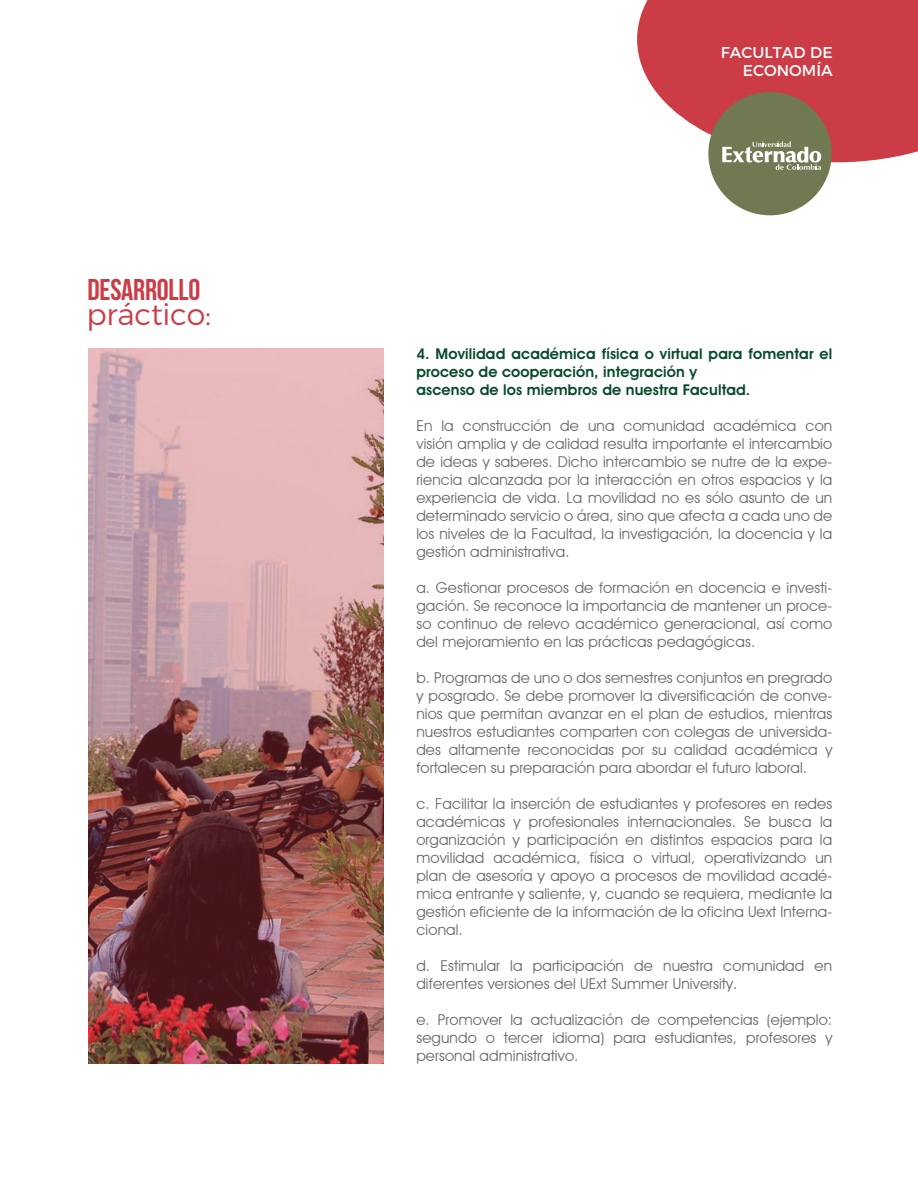
<style>
.page{position:relative;width:918px;height:1188px;background:#fff}
.page>*{position:absolute;margin:0;border:0;box-sizing:border-box;transform-origin:0 0}
.t1{font:700 30px "Bebas Neue";letter-spacing:-.01em;color:#cc3c46}
.t2{font:300 30px "Montserrat";letter-spacing:-.01em;color:#cc3c46}
.t3{font:15.75px/18.8px "Montserrat";color:#fff;text-align:right}
.t4{font:15px/18px "Avant Garde IT Cby BT";letter-spacing:.01em;color:#67696a;text-align:justify}
.t5{font:600 15px/18px "Avant Garde IT Cby BT";letter-spacing:.01em;color:#084a2d}
</style>
<div class="page">
<img style="left:88px;top:348px;width:296px;height:716px">
<svg style="left:637px;top:0;width:281px;height:162px;background:#d2535b"></svg>
<div style="left:708px;top:92px;width:124px;height:123px;background:#717952;border-radius:50%"></div>
<svg style="left:722px;top:141px;width:99px;height:29px"></svg>
<h1 class="t1" style="left:88px;top:273px;width:114px">DESARROLLO</h1>
<h1 class="t2" style="left:86px;top:291px;width:126px">práctico:</h1>
<p class="t3" style="left:721px;top:41px;width:113px">FACULTAD DE<br>ECONOMÍA</p>
<p class="t5" style="left:416px;top:344px;width:417px">4. Movilidad académica física o virtual para fomentar el proceso de cooperación, integración y<br>ascenso de los miembros de nuestra Facultad.</p>
<p class="t4" style="left:416px;top:416px;width:417px">En la construcción de una comunidad académica con visión amplia y de calidad resulta importante el intercambio de ideas y saberes. Dicho intercambio se nutre de la expe&shy;riencia alcanzada por la interacción en otros espacios y la experiencia de vida. La movilidad no es sólo asunto de un determinado servicio o área, sino que afecta a cada uno de los niveles de la Facultad, la investigación, la docencia y la gestión administrativa.</p>
<p class="t4" style="left:416px;top:578px;width:417px">a. Gestionar procesos de formación en docencia e investi&shy;gación. Se reconoce la importancia de mantener un proce&shy;so continuo de relevo académico generacional, así como del mejoramiento en las prácticas pedagógicas.</p>
<p class="t4" style="left:416px;top:668px;width:417px">b. Programas de uno o dos semestres conjuntos en pregrado y posgrado. Se debe promover la diversificación de conve&shy;nios que permitan avanzar en el plan de estudios, mientras nuestros estudiantes comparten con colegas de universida&shy;des altamente reconocidas por su calidad académica y fortalecen su preparación para abordar el futuro laboral.</p>
<p class="t4" style="left:416px;top:794px;width:417px">c. Facilitar la inserción de estudiantes y profesores en redes académicas y profesionales internacionales. Se busca la organización y participación en distintos espacios para la movilidad académica, física o virtual, operativizando un plan de asesoría y apoyo a procesos de movilidad acadé&shy;mica entrante y saliente, y, cuando se requiera, mediante la gestión eficiente de la información de la oficina Uext Interna&shy;cional.</p>
<p class="t4" style="left:416px;top:956px;width:417px">d. Estimular la participación de nuestra comunidad en diferentes versiones del UExt Summer University.</p>
<p class="t4" style="left:416px;top:1010px;width:417px">e. Promover la actualización de competencias (ejemplo: segundo o tercer idioma) para estudiantes, profesores y personal administrativo.</p>
</div>
